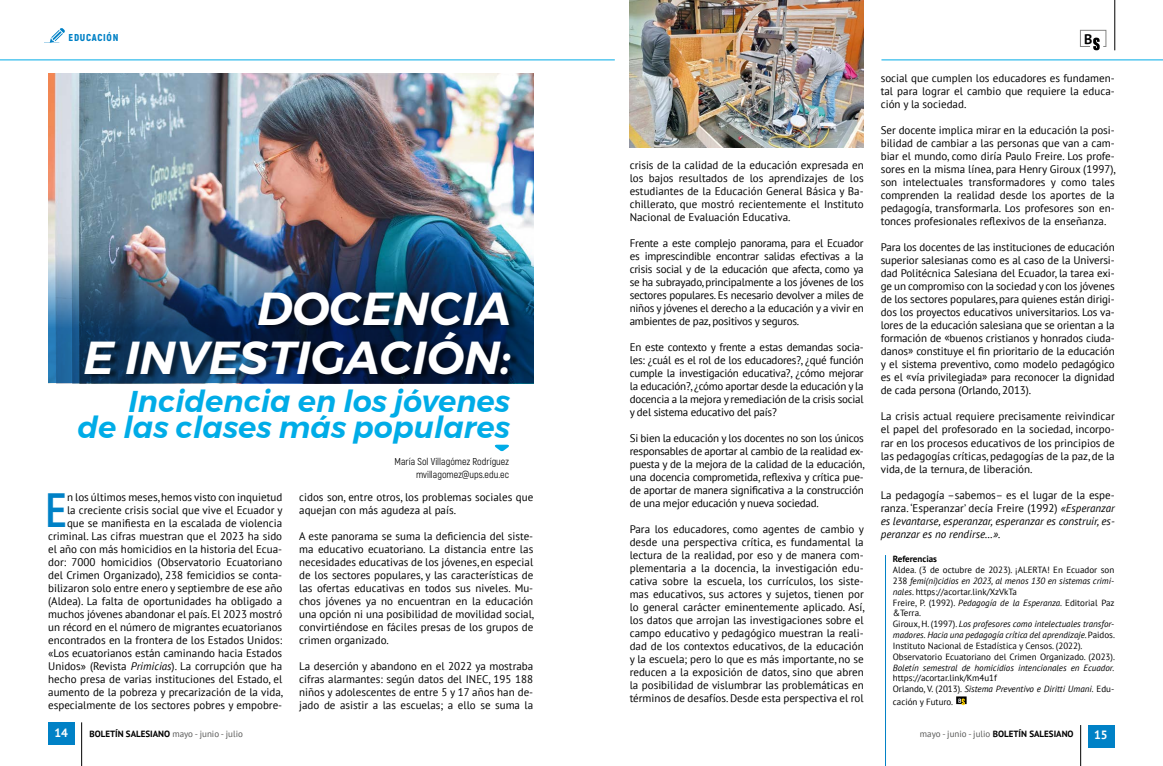
<style>
.page{position:relative;width:1163px;height:766px;background:#fff}
.page>*{position:absolute;margin:0;border:0;box-sizing:border-box;transform-origin:0 0}
.t1{font:700 48.1px "Akrobat";color:#0081c6}
.t2{font:italic 600 46px/49px "Montserrat";color:#fff;text-align:right}
.t3{font:italic 600 30px/26px "Montserrat";color:#00ace7;text-align:right}
.t4{font:700 14px "PT Sans";color:#000}
.t5{font:700 12px "PT Sans";color:#fff}
.t6{font:11px/13px "PT Sans";color:#000;text-align:justify}
.t7{font:italic 11px/13px "PT Sans";color:#000;text-align:justify}
.t8{font:10px/13px "Akrobat";color:#000;text-align:right}
.t9{font:900 10px "Akrobat";letter-spacing:.075em;color:#0081c6}
.t10{font:9px/10.8px "PT Sans";color:#000}
.t11{font:italic 9px "PT Sans";color:#000}
.t12{font:700 9px "PT Sans";color:#000}
.t13{font:9px "PT Sans";color:#575756}
.s1{font-style:italic}
.s2{font-style:normal}
.s3{font-weight:400;color:#575756}
.s4{font-weight:700;color:#000}
</style>
<div class="page">
<img style="left:48px;top:74px;width:485px;height:144px">
<img style="left:48px;top:218px;width:485px;height:165px">
<svg style="left:494px;top:444px;width:15px;height:7px"></svg>
<svg style="left:44px;top:28px;width:21px;height:15px"></svg>
<hr style="left:0;top:59px;width:614px;height:1px;background:#00ace7">
<hr style="left:881px;top:59px;width:281px;height:1px;background:#00ace7">
<hr style="left:884px;top:555px;width:1px;height:210px;background:#0081c6">
<div style="left:87px;top:292px;width:432px;height:88px;background:#000;opacity:.51"></div>
<svg style="left:956px;top:696px;width:10px;height:9px"></svg>
<img style="left:629px;top:0;width:234px;height:147px">
<hr style="left:1114px;top:0;width:1px;height:50px;background:#000">
<svg style="left:1079px;top:30px;width:27px;height:20px"></svg>
<hr style="left:81px;top:722px;width:1px;height:43px;background:#000">
<div style="left:48px;top:722px;width:27px;height:22px;background:#0081c6"></div>
<div style="left:1087px;top:724px;width:27px;height:23px;background:#0081c6"></div>
<hr style="left:1079px;top:724px;width:1px;height:41px;background:#000">
<p class="t9" style="left:69px;top:31px;width:51px">EDUCACIÓN</p>
<p class="t4" style="left:1083px;top:30px;width:10px">B</p>
<h2 class="t2" style="left:84px;top:284px;width:429px">DOCENCIA<br>E INVESTIGACIÓN:</h2>
<h3 class="t3" style="left:77px;top:388px;width:434px">Incidencia en los jóvenes<br>de las clases más populares</h3>
<p class="t6" style="left:48px;top:490px;width:236px;text-align:right">n los últimos meses, hemos visto con inquietud<br>la creciente crisis social que vive el Ecuador y que se manifiesta en la escalada de violencia criminal. Las cifras muestran que el 2023 ha sido el año con más homicidios en la historia del Ecua&shy;dor: 7000 homicidios (Observatorio Ecuatoriano del Crimen Organizado), 238 femicidios se conta&shy;bilizaron solo entre enero y septiembre de ese año (Aldea). La falta de oportunidades ha obligado a muchos jóvenes abandonar el país. El 2023 mostró un récord en el número de migrantes ecuatorianos encontrados en la frontera de los Estados Unidos: «Los ecuatorianos están caminando hacia Estados Unidos» (Revista <span class="s1">Primicias</span>). La corrupción que ha hecho presa de varias instituciones del Estado, el aumento de la pobreza y precarización de la vida, especialmente de los sectores pobres y empobre-</p>
<h1 class="t1" style="left:45px;top:479px;width:24px">E</h1>
<p class="t8" style="left:394px;top:454px;width:116px">María Sol Villagómez Rodríguez mvillagomez@ups.edu.ec</p>
<p class="t6" style="left:299px;top:490px;width:235px">cidos son, entre otros, los problemas sociales que aquejan con más agudeza al país.</p>
<p class="t6" style="left:299px;top:529px;width:236px">A este panorama se suma la deficiencia del siste&shy;ma educativo ecuatoriano. La distancia entre las necesidades educativas de los jóvenes, en especial de los sectores populares, y las características de las ofertas educativas en todos sus niveles. Mu&shy;chos jóvenes ya no encuentran en la educación una opción ni una posibilidad de movilidad social, convirtiéndose en fáciles presas de los grupos de crimen organizado.</p>
<p class="t6" style="left:299px;top:659px;width:235px">La deserción y abandono en el 2022 ya mostraba cifras alarmantes: según datos del INEC, 195 188 niños y adolescentes de entre 5 y 17 años han de&shy;jado de asistir a las escuelas; a ello se suma la</p>
<p class="t6" style="left:629px;top:158px;width:235px">crisis de la calidad de la educación expresada en los bajos resultados de los aprendizajes de los estudiantes de la Educación General Básica y Ba&shy;chillerato, que mostró recientemente el Instituto Nacional de Evaluación Educativa.</p>
<p class="t6" style="left:629px;top:236px;width:235px">Frente a este complejo panorama, para el Ecuador es imprescindible encontrar salidas efectivas a la crisis social y de la educación que afecta, como ya se ha subrayado, principalmente a los jóvenes de los sectores populares. Es necesario devolver a miles de niños y jóvenes el derecho a la educación y a vivir en ambientes de paz, positivos y seguros.</p>
<p class="t6" style="left:629px;top:340px;width:235px">En este contexto y frente a estas demandas socia&shy;les: ¿cuál es el rol de los educadores?, ¿qué función cumple la investigación educativa?, ¿cómo mejorar la educación?, ¿cómo aportar desde la educación y la docencia a la mejora y remediación de la crisis social y del sistema educativo del país?</p>
<p class="t6" style="left:629px;top:431px;width:236px">Si bien la educación y los docentes no son los únicos responsables de aportar al cambio de la realidad ex&shy;puesta y de la mejora de la calidad de la educación, una docencia comprometida, reflexiva y crítica pue&shy;de aportar de manera significativa a la construcción de una mejor educación y nueva sociedad.</p>
<p class="t6" style="left:629px;top:522px;width:236px">Para los educadores, como agentes de cambio y desde una perspectiva crítica, es fundamental la lectura de la realidad, por eso y de manera com&shy;plementaria a la docencia, la investigación edu&shy;cativa sobre la escuela, los currículos, los siste&shy;mas educativos, sus actores y sujetos, tienen por lo general carácter eminentemente aplicado. Así, los datos que arrojan las investigaciones sobre el campo educativo y pedagógico muestran la reali&shy;dad de los contextos educativos, de la educación y la escuela; pero lo que es más importante, no se reducen a la exposición de datos, sino que abren la posibilidad de vislumbrar las problemáticas en términos de desafíos. Desde esta perspectiva el rol</p>
<p class="t6" style="left:880px;top:71px;width:235px">social que cumplen los educadores es fundamen&shy;tal para lograr el cambio que requiere la educa&shy;ción y la sociedad.</p>
<p class="t6" style="left:880px;top:123px;width:236px">Ser docente implica mirar en la educación la posi&shy;bilidad de cambiar a las personas que van a cam&shy;biar el mundo, como diría Paulo Freire. Los profe&shy;sores en la misma línea, para Henry Giroux (1997), son intelectuales transformadores y como tales comprenden la realidad desde los aportes de la pedagogía, transformarla. Los profesores son en&shy;tonces profesionales reflexivos de la enseñanza.</p>
<p class="t6" style="left:880px;top:240px;width:235px">Para los docentes de las instituciones de educación superior salesianas como es al caso de la Universi&shy;dad Politécnica Salesiana del Ecuador, la tarea exi&shy;ge un compromiso con la sociedad y con los jóvenes de los sectores populares, para quienes están dirigi&shy;dos los proyectos educativos universitarios. Los va&shy;lores de la educación salesiana que se orientan a la formación de «buenos cristianos y honrados ciuda&shy;danos» constituye el fin prioritario de la educación y el sistema preventivo, como modelo pedagógico es el «vía privilegiada» para reconocer la dignidad de cada persona (Orlando, 2013).</p>
<p class="t6" style="left:880px;top:410px;width:235px">La crisis actual requiere precisamente reivindicar el papel del profesorado en la sociedad, incorpo&shy;rar en los procesos educativos de los principios de las pedagogías críticas, pedagogías de la paz, de la vida, de la ternura, de liberación.</p>
<p class="t7" style="left:880px;top:488px;width:235px"><span class="s2">La pedagogía –sabemos– es el lugar de la espe&shy;ranza. ‘Esperanzar’ decía Freire (1992)</span> «Esperanzar es levantarse, esperanzar, esperanzar es construir, es&shy;peranzar es no rendirse…».</p>
<p class="t12" style="left:892px;top:553px;width:46px">Referencias</p>
<p class="t10" style="left:892px;top:564px;width:224px">Aldea. (3 de octubre de 2023). ¡ALERTA! En Ecuador son 238 <span class="s1">femi(ni)cidios en 2023, al menos 130 en sistemas crimi&shy;nales</span>. https://acortar.link/XzVkTa<br>Freire, P. (1992). <span class="s1">Pedagogía de la Esperanza</span>. Editorial Paz &amp;Terra.<br>Giroux, H. (1997). <span class="s1">Los profesores como intelectuales transfor&shy;madores. Hacia una pedagogía crítica del aprendizaje</span>. Paidos.<br>Instituto Nacional de Estadística y Censos. (2022).<br>Observatorio Ecuatoriano del Crimen Organizado. (2023).</p>
<p class="t11" style="left:892px;top:661px;width:223px">Boletín semestral de homicidios intencionales en Ecuador.</p>
<p class="t10" style="left:892px;top:672px;width:223px">https://acortar.link/Km4u1f<br>Orlando, V. (2013). <span class="s1">Sistema Preventivo e Diritti Umani.</span> Edu-</p>
<p class="t10" style="left:892px;top:696px;width:62px">cación y Futuro.</p>
<p class="t5" style="left:55px;top:724px;width:15px">14</p>
<p class="t12" style="left:89px;top:727px;width:155px">BOLETÍN SALESIANO <span class="s3">mayo - junio - julio</span></p>
<p class="t13" style="left:919px;top:728px;width:155px">mayo - junio - julio <span class="s4">BOLETÍN SALESIANO</span></p>
<p class="t5" style="left:1094px;top:727px;width:15px">15</p>
</div>
